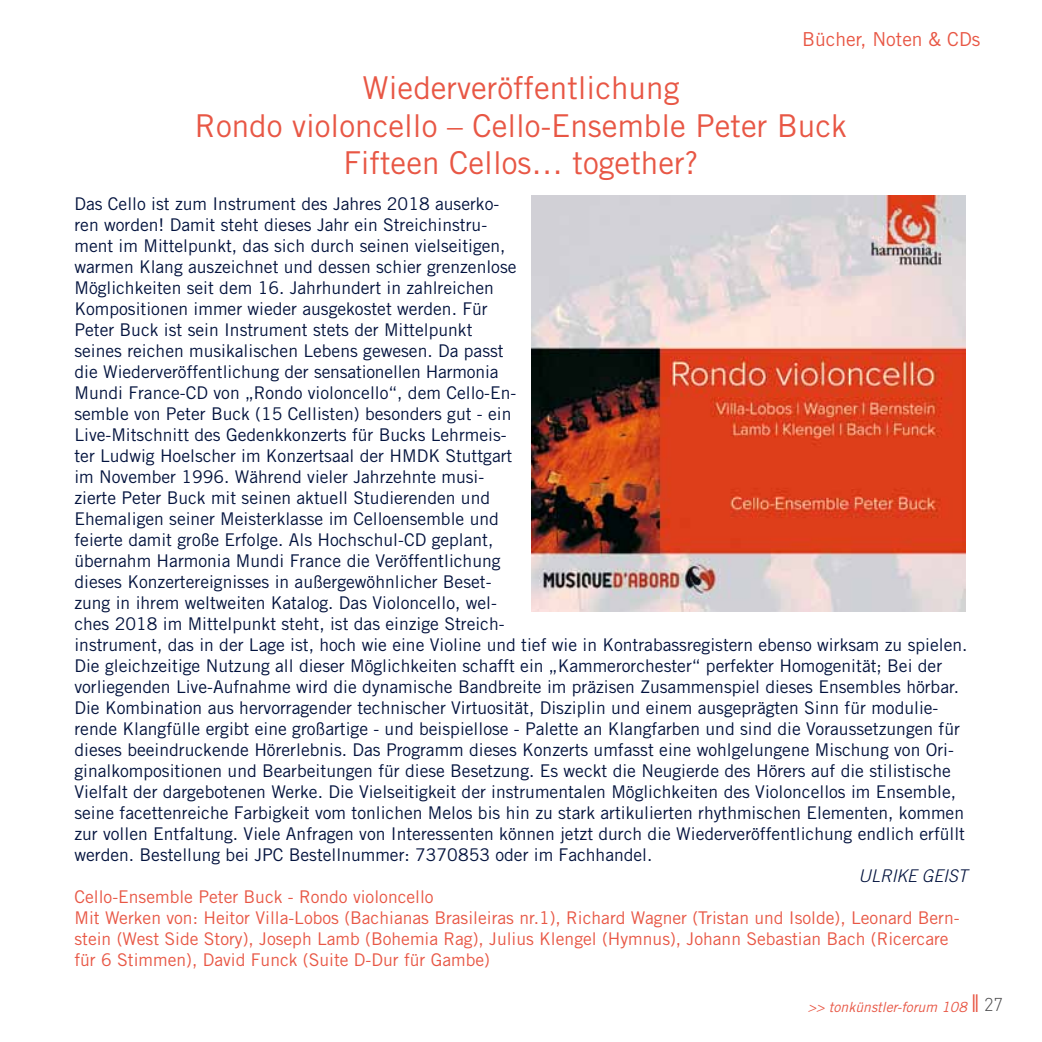
<style>
.page{position:relative;width:1042px;height:1042px;background:#fff}
.page>*{position:absolute;margin:0;border:0;box-sizing:border-box;transform-origin:0 0}
.t1{font:31.5px/37.8px "Trade Gothic";color:#e85745;text-align:center}
.t2{font:19.25px "Trade Gothic";color:#e85745}
.t3{font:300 18.38px "DIN";color:#4b4b4d}
.t4{font:17.5px/21px "Trade Gothic";color:#03133e}
.t5{font:17.5px/21px "Trade Gothic";color:#e85745}
.t6{font:italic 300 17.5px "Trade Gothic";color:#03133e}
.t7{font:italic 14px "Trade Gothic";color:#e85745}
.s1{font-weight:300;font-style:normal;font-size:24.5px}
</style>
<div class="page">
<img style="left:531px;top:196px;width:435px;height:415px">
<p class="t2" style="left:802px;top:27px;width:180px">Bücher, Noten &amp; CDs</p>
<h1 class="t1" style="left:195px;top:68px;width:653px">Wiederveröffentlichung<br>Rondo violoncello – Cello-Ensemble Peter Buck<br>Fifteen Cellos… together?</h1>
<p class="t4" style="left:74px;top:193px;width:894px">Das Cello ist zum Instrument des Jahres 2018 auserko-<br>ren worden! Damit steht dieses Jahr ein Streichinstru-<br>ment im Mittelpunkt, das sich durch seinen vielseitigen,<br>warmen Klang auszeichnet und dessen schier grenzenlose<br>Möglichkeiten seit dem 16. Jahrhundert in zahlreichen<br>Kompositionen immer wieder ausgekostet werden. Für<br>Peter Buck ist sein Instrument stets der Mittelpunkt<br>seines reichen musikalischen Lebens gewesen. Da passt<br>die Wiederveröffentlichung der sensationellen Harmonia<br>Mundi France-CD von „Rondo violoncello“, dem Cello-En-<br>semble von Peter Buck (15 Cellisten) besonders gut - ein<br>Live-Mitschnitt des Gedenkkonzerts für Bucks Lehrmeis-<br>ter Ludwig Hoelscher im Konzertsaal der HMDK Stuttgart<br>im November 1996. Während vieler Jahrzehnte musi-<br>zierte Peter Buck mit seinen aktuell Studierenden und<br>Ehemaligen seiner Meisterklasse im Celloensemble und<br>feierte damit große Erfolge. Als Hochschul-CD geplant,<br>übernahm Harmonia Mundi France die Veröffentlichung<br>dieses Konzertereignisses in außergewöhnlicher Beset-<br>zung in ihrem weltweiten Katalog. Das Violoncello, wel-<br>ches 2018 im Mittelpunkt steht, ist das einzige Streich-<br>instrument, das in der Lage ist, hoch wie eine Violine und tief wie in Kontrabassregistern ebenso wirksam zu spielen.<br>Die gleichzeitige Nutzung all dieser Möglichkeiten schafft ein „Kammerorchester“ perfekter Homogenität; Bei der vorliegenden Live-Aufnahme wird die dynamische Bandbreite im präzisen Zusammenspiel dieses Ensembles hörbar.<br>Die Kombination aus hervorragender technischer Virtuosität, Disziplin und einem ausgeprägten Sinn für modulie&shy;rende Klangfülle ergibt eine großartige - und beispiellose - Palette an Klangfarben und sind die Voraussetzungen für dieses beeindruckende Hörerlebnis. Das Programm dieses Konzerts umfasst eine wohlgelungene Mischung von Ori&shy;ginalkompositionen und Bearbeitungen für diese Besetzung. Es weckt die Neugierde des Hörers auf die stilistische Vielfalt der dargebotenen Werke. Die Vielseitigkeit der instrumentalen Möglichkeiten des Violoncellos im Ensemble, seine facettenreiche Farbigkeit vom tonlichen Melos bis hin zu stark artikulierten rhythmischen Elementen, kommen zur vollen Entfaltung. Viele Anfragen von Interessenten können jetzt durch die Wiederveröffentlichung endlich erfüllt werden. Bestellung bei JPC Bestellnummer: 7370853 oder im Fachhandel.</p>
<p class="t6" style="left:858px;top:865px;width:32px">ULRIKE</p>
<p class="t6" style="left:922px;top:865px;width:22px">GEIST</p>
<p class="t5" style="left:74px;top:886px;width:886px">Cello-Ensemble Peter Buck - Rondo violoncello<br>Mit Werken von: Heitor Villa-Lobos (Bachianas Brasileiras nr.1), Richard Wagner (Tristan und Isolde), Leonard Bern&shy;stein (West Side Story), Joseph Lamb (Bohemia Rag), Julius Klengel (Hymnus), Johann Sebastian Bach (Ricercare für 6 Stimmen), David Funck (Suite D-Dur für Gambe)</p>
<p class="t7" style="left:808px;top:998px;width:173px">&gt;&gt; tonkünstler-forum 108 <span class="s1">ll</span></p>
<p class="t3" style="left:984px;top:992px;width:20px">27</p>
</div>
